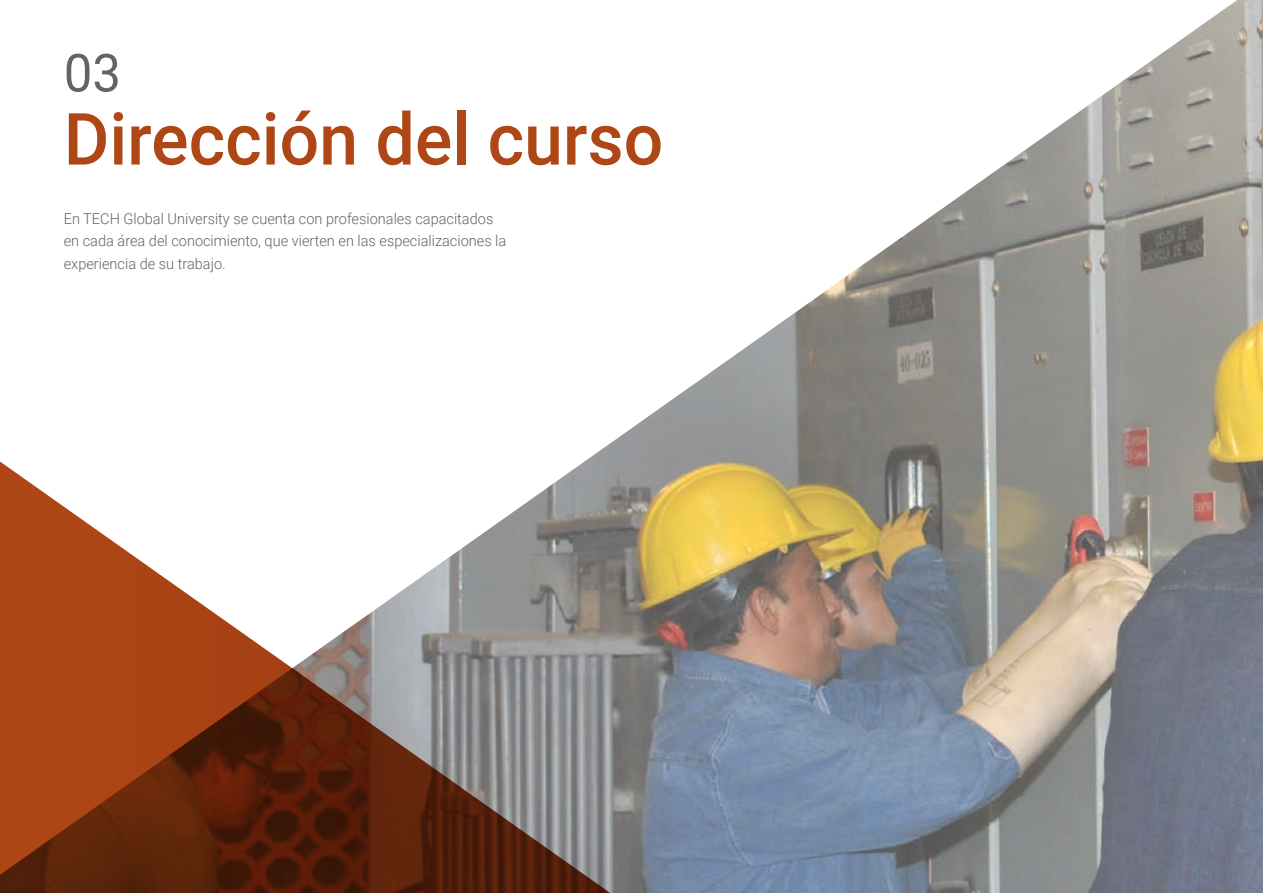
<style>
.page{position:relative;width:1263px;height:893px;background:#fff}
.page>*{position:absolute;margin:0;border:0;box-sizing:border-box;transform-origin:0 0}
.t1{font:500 72px "Roboto";color:#ae4615}
.t2{font:52.5px "Roboto";color:#61646a}
.t3{font:300 15px/22.5px "Roboto";color:#61646a}
</style>
<div class="page">
<img style="left:607px;top:0;width:656px;height:893px">
<svg style="left:0;top:446px;width:640px;height:447px"></svg>
<h2 class="t2" style="left:64px;top:36px;width:59px">03</h2>
<h1 class="t1" style="left:64px;top:89px;width:601px">Dirección del curso</h1>
<p class="t3" style="left:64px;top:207px;width:444px">En TECH Global University se cuenta con profesionales capacitados en cada área del conocimiento, que vierten en las especializaciones la experiencia de su trabajo.</p>
</div>
